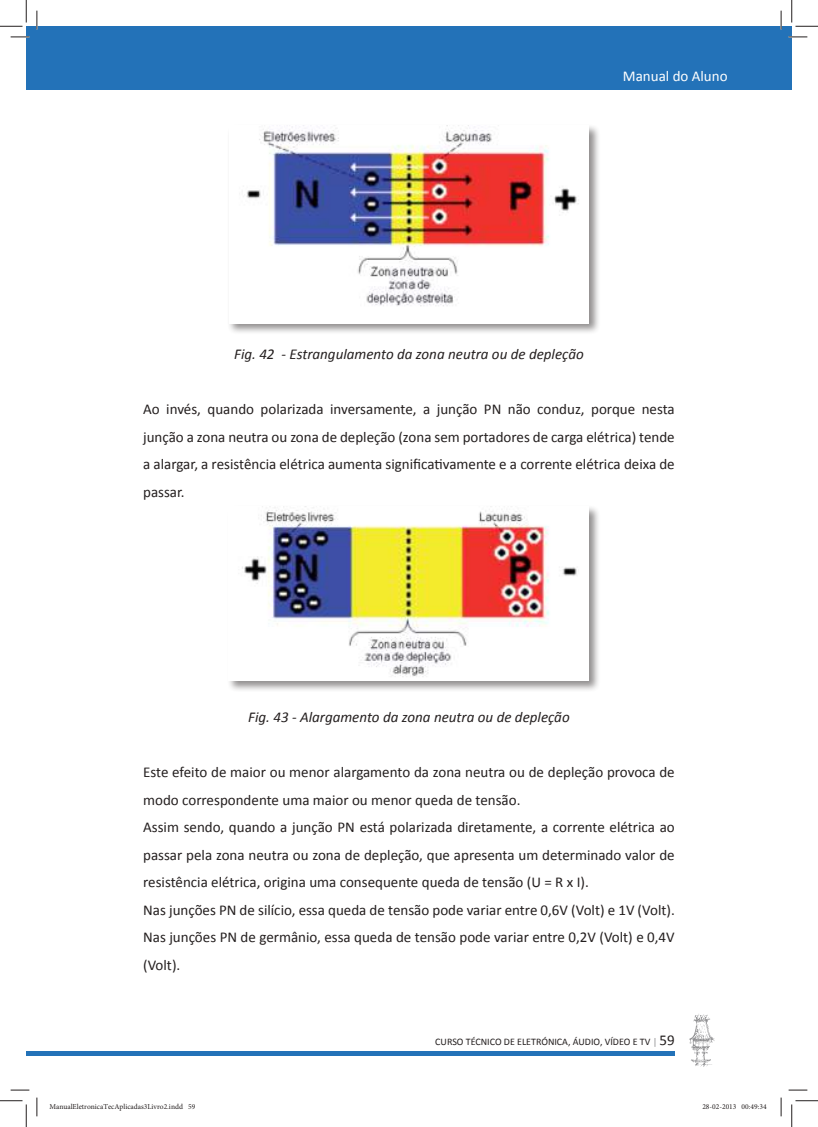
<style>
.page{position:relative;width:818px;height:1127px;background:#fff}
.page>*{position:absolute;margin:0;border:0;box-sizing:border-box;transform-origin:0 0}
.t1{font:15px/27.5px "Calibri";color:#241f1f;text-align:justify}
.t2{font:italic 15px "Calibri";color:#241f1f}
.t3{font:15px "Calibri";color:#fff}
.t4{font:10px "Calibri";color:#241f1f}
.t5{font:7.5px "Minion Pro";color:#241f1f}
.s1{color:#919193}
.s2{font-size:15px}
</style>
<div class="page">
<div style="left:26px;top:1050px;width:649px;height:5px;background:#2372b8"></div>
<div style="left:26px;top:26px;width:766px;height:64px;background:#2372b8"></div>
<svg style="left:689px;top:1014px;width:26px;height:52px"></svg>
<div style="left:227px;top:124px;width:374px;height:211px;background:#241f1f;opacity:.5"></div>
<img style="left:229px;top:125px;width:360px;height:198px">
<div style="left:227px;top:505px;width:374px;height:187px;background:#241f1f;opacity:.5"></div>
<img style="left:229px;top:506px;width:360px;height:174px">
<svg style="left:11px;top:36px;width:18px;height:2px"></svg>
<svg style="left:788px;top:36px;width:19px;height:2px"></svg>
<svg style="left:11px;top:1089px;width:18px;height:1px"></svg>
<svg style="left:788px;top:1089px;width:19px;height:1px"></svg>
<svg style="left:36px;top:11px;width:2px;height:18px"></svg>
<svg style="left:36px;top:1097px;width:2px;height:18px"></svg>
<svg style="left:780px;top:11px;width:2px;height:18px"></svg>
<svg style="left:780px;top:1097px;width:2px;height:18px"></svg>
<svg style="left:0;top:0;width:27px;height:27px"></svg>
<svg style="left:0;top:1100px;width:27px;height:26px"></svg>
<svg style="left:791px;top:0;width:27px;height:27px"></svg>
<svg style="left:791px;top:1100px;width:27px;height:26px"></svg>
<p class="t3" style="left:623px;top:66px;width:106px">Manual do Aluno</p>
<p class="t2" style="left:234px;top:344px;width:351px">Fig. 42 - Estrangulamento da zona neutra ou de depleção</p>
<p class="t1" style="left:143px;top:395px;width:533px">Ao invés, quando polarizada inversamente, a junção PN não conduz, porque nesta junção a zona neutra ou zona de depleção (zona sem portadores de carga elétrica) tende a alargar, a resistência elétrica aumenta significativamente e a corrente elétrica deixa de passar.</p>
<p class="t2" style="left:248px;top:706px;width:323px">Fig. 43 - Alargamento da zona neutra ou de depleção</p>
<p class="t1" style="left:143px;top:758px;width:533px;text-align:left">Este efeito de maior ou menor alargamento da zona neutra ou de depleção provoca de modo correspondente uma maior ou menor queda de tensão.<br>Assim sendo, quando a junção PN está polarizada diretamente, a corrente elétrica ao passar pela zona neutra ou zona de depleção, que apresenta um determinado valor de resistência elétrica, origina uma consequente queda de tensão (U = R x I).<br>Nas junções PN de silício, essa queda de tensão pode variar entre 0,6V (Volt) e 1V (Volt).<br>Nas junções PN de germânio, essa queda de tensão pode variar entre 0,2V (Volt) e 0,4V (Volt).</p>
<p class="t4" style="left:435px;top:1035px;width:241px">CURSO TÉCNICO DE ELETRÓNICA, ÁUDIO, VÍDEO E TV <span class="s1">|</span> <span class="s2">59</span></p>
<p class="t5" style="left:49px;top:1101px;width:147px">ManualEletronicaTecAplicadas3Livro2.indd 59</p>
<p class="t5" style="left:702px;top:1101px;width:66px">28-02-2013 00:49:34</p>
</div>
